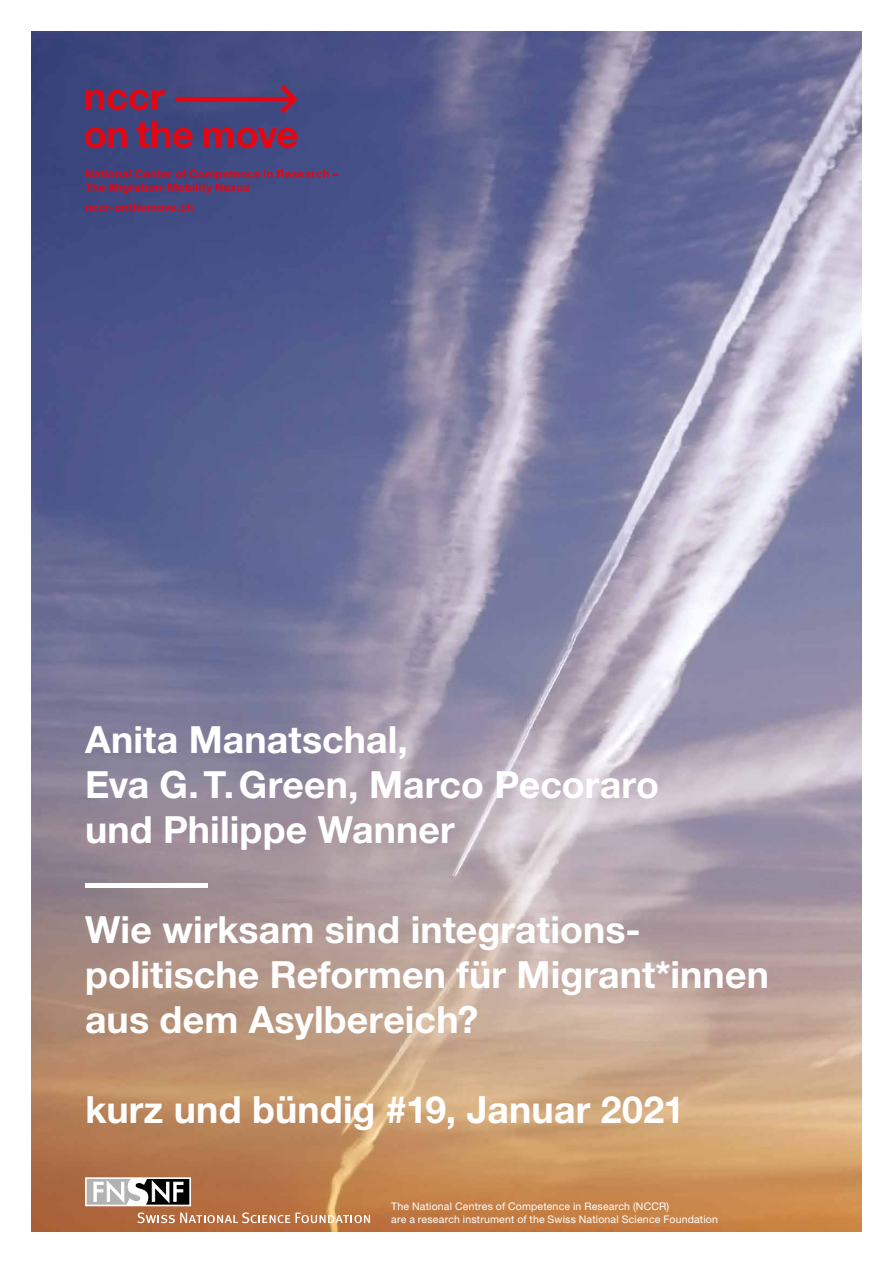
<style>
.page{position:relative;width:893px;height:1263px;background:#fff}
.page>*{position:absolute;margin:0;border:0;box-sizing:border-box;transform-origin:0 0}
.t1{font:700 37.5px/45px "Helvetica Neue LT Std";letter-spacing:.005em;color:#fff}
.t2{font:700 11.25px/13.5px "Helvetica Neue LT Std";letter-spacing:.025em;color:#e30613}
.t3{font:10.5px/12.6px "Helvetica Neue LT Std";letter-spacing:.015em;color:#fff}
</style>
<div class="page">
<img style="left:32px;top:32px;width:829px;height:1199px">
<svg style="left:86px;top:90px;width:79px;height:20px"></svg>
<svg style="left:85px;top:128px;width:42px;height:20px"></svg>
<svg style="left:136px;top:121px;width:57px;height:27px"></svg>
<svg style="left:203px;top:128px;width:94px;height:20px"></svg>
<svg style="left:175px;top:85px;width:123px;height:29px"></svg>
<svg style="left:137px;top:1212px;width:233px;height:11px"></svg>
<svg style="left:85px;top:1177px;width:106px;height:29px"></svg>
<svg style="left:87px;top:1179px;width:102px;height:25px"></svg>
<div style="left:85px;top:883px;width:123px;height:5px;background:#fff"></div>
<p class="t2" style="left:85px;top:167px;width:255px">National Center of Competence in Research –<br>The Migration-Mobility Nexus</p>
<p class="t2" style="left:85px;top:200px;width:110px">nccr-onthemove.ch</p>
<p class="t1" style="left:85px;top:716px;width:575px">Anita Manatschal,<br>Eva G.T.Green, Marco Pecoraro und Philippe Wanner</p>
<p class="t1" style="left:85px;top:906px;width:685px">Wie wirksam sind integrations&shy;politische Reformen für Migrant*innen aus dem Asylbereich?</p>
<p class="t1" style="left:85px;top:1086px;width:601px">kurz und bündig #19, Januar 2021</p>
<p class="t3" style="left:391px;top:1200px;width:328px">The National Centres of Competence in Research (NCCR)<br>are a research instrument of the Swiss National Science Foundation</p>
</div>
